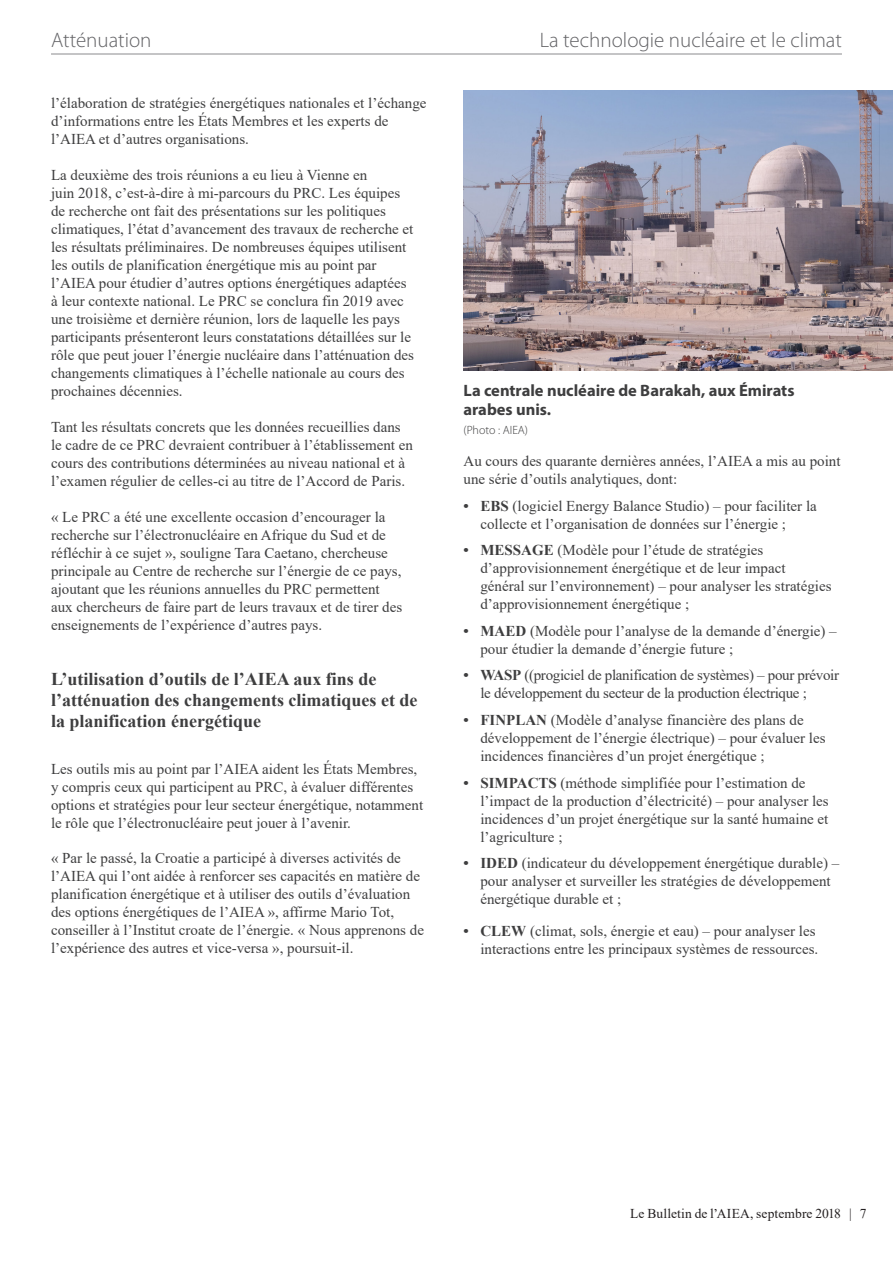
<style>
.page{position:relative;width:893px;height:1263px;background:#fff}
.page>*{position:absolute;margin:0;border:0;box-sizing:border-box;transform-origin:0 0}
.t1{font:300 21px "Myriad Pro";color:#636366}
.Paragraph_Heading_01{font:700 18px/21px "Times New Roman";color:#3e3e3f}
.Photo_caption{font:700 16.5px/19.8px "Myriad Pro";color:#3e3e3f}
.Body_Text_-_no_space{font:15px/18px "Times New Roman";color:#3e3e3f}
.Body_Text_-_no_space-2{font:15px/18px "Times New Roman";letter-spacing:-.02em;color:#3e3e3f}
.t2{font:13.5px "Times New Roman";letter-spacing:.01em;color:#231f20}
.Photo_credit{font:300 12px "Myriad Pro";color:#3e3e3f}
.s1{font-weight:700}
</style>
<div class="page">
<img style="left:463px;top:90px;width:430px;height:280px">
<hr style="left:51px;top:54px;width:791px;height:1px;background:#636366">
<h1 class="t1" style="left:51px;top:28px;width:102px">Atténuation</h1>
<h1 class="t1" style="left:540px;top:28px;width:304px">La technologie nucléaire et le climat</h1>
<p class="Body_Text_-_no_space" style="left:51px;top:94px;width:377px">l’élaboration de stratégies énergétiques nationales et l’échange d’informations entre les États Membres et les experts de l’AIEA et d’autres organisations.</p>
<p class="Body_Text_-_no_space" style="left:51px;top:166px;width:364px">La deuxième des trois réunions a eu lieu à Vienne en<br>juin 2018, c’est-à-dire à mi-parcours du PRC. Les équipes de recherche ont fait des présentations sur les politiques climatiques, l’état d’avancement des travaux de recherche et les résultats préliminaires. De nombreuses équipes utilisent les outils de planification énergétique mis au point par l’AIEA pour étudier d’autres options énergétiques adaptées à leur contexte national. Le PRC se conclura fin 2019 avec une troisième et dernière réunion, lors de laquelle les pays participants présenteront leurs constatations détaillées sur le rôle que peut jouer l’énergie nucléaire dans l’atténuation des changements climatiques à l’échelle nationale au cours des prochaines décennies.</p>
<p class="Body_Text_-_no_space" style="left:51px;top:418px;width:363px">Tant les résultats concrets que les données recueillies dans le cadre de ce PRC devraient contribuer à l’établissement en cours des contributions déterminées au niveau national et à l’examen régulier de celles-ci au titre de l’Accord de Paris.</p>
<p class="Body_Text_-_no_space" style="left:51px;top:508px;width:353px">« Le PRC a été une excellente occasion d’encourager la recherche sur l’électronucléaire en Afrique du Sud et de réfléchir à ce sujet », souligne Tara Caetano, chercheuse principale au Centre de recherche sur l’énergie de ce pays, ajoutant que les réunions annuelles du PRC permettent aux chercheurs de faire part de leurs travaux et de tirer des enseignements de l’expérience d’autres pays.</p>
<p class="Paragraph_Heading_01" style="left:51px;top:668px;width:368px">L’utilisation d’outils de l’AIEA aux fins de l’atténuation des changements climatiques et de la planification énergétique</p>
<p class="Body_Text_-_no_space" style="left:51px;top:760px;width:374px">Les outils mis au point par l’AIEA aident les États Membres, y compris ceux qui participent au PRC, à évaluer différentes options et stratégies pour leur secteur énergétique, notamment le rôle que l’électronucléaire peut jouer à l’avenir.</p>
<p class="Body_Text_-_no_space" style="left:51px;top:849px;width:374px">« Par le passé, la Croatie a participé à diverses activités de l’AIEA qui l’ont aidée à renforcer ses capacités en matière de planification énergétique et à utiliser des outils d’évaluation des options énergétiques de l’AIEA », affirme Mario Tot, conseiller à l’Institut croate de l’énergie. « Nous apprenons de l’expérience des autres et vice-versa », poursuit-il.</p>
<p class="Photo_caption" style="left:463px;top:380px;width:332px">La centrale nucléaire de Barakah, aux Émirats arabes unis.</p>
<p class="Photo_credit" style="left:463px;top:423px;width:66px">(Photo : AIEA)</p>
<p class="Body_Text_-_no_space" style="left:463px;top:452px;width:378px">Au cours des quarante dernières années, l’AIEA a mis au point une série d’outils analytiques, dont:</p>
<p class="Body_Text_-_no_space" style="left:480px;top:496px;width:338px;text-indent:-17px"><span class="s1">• EBS</span> (logiciel Energy Balance Studio) – pour faciliter la collecte et l’organisation de données sur l’énergie ;</p>
<p class="Body_Text_-_no_space" style="left:480px;top:541px;width:353px;text-indent:-17px"><span class="s1">• MESSAGE</span> (Modèle pour l’étude de stratégies d’approvisionnement énergétique et de leur impact général sur l’environnement) – pour analyser les stratégies d’approvisionnement énergétique ;</p>
<p class="Body_Text_-_no_space" style="left:480px;top:621px;width:358px;text-indent:-17px"><span class="s1">• MAED</span> (Modèle pour l’analyse de la demande d’énergie) – pour étudier la demande d’énergie future ;</p>
<p class="Body_Text_-_no_space-2" style="left:480px;top:666px;width:360px;text-indent:-17px"><span class="s1">• WASP</span> ((progiciel de planification de systèmes) – pour prévoir le développement du secteur de la production électrique ;</p>
<p class="Body_Text_-_no_space" style="left:480px;top:710px;width:347px;text-indent:-17px"><span class="s1">• FINPLAN</span> (Modèle d’analyse financière des plans de développement de l’énergie électrique) – pour évaluer les incidences financières d’un projet énergétique ;</p>
<p class="Body_Text_-_no_space" style="left:480px;top:773px;width:350px;text-indent:-17px"><span class="s1">• SIMPACTS</span> (méthode simplifiée pour l’estimation de l’impact de la production d’électricité) – pour analyser les incidences d’un projet énergétique sur la santé humaine et l’agriculture ;</p>
<p class="Body_Text_-_no_space" style="left:480px;top:853px;width:360px;text-indent:-17px"><span class="s1">• IDED</span> (indicateur du développement énergétique durable) – pour analyser et surveiller les stratégies de développement énergétique durable et ;</p>
<p class="Body_Text_-_no_space" style="left:463px;top:922px;width:356px;text-align:right"><span class="s1">• CLEW</span> (climat, sols, énergie et eau) – pour analyser les interactions entre les principaux systèmes de ressources.</p>
<p class="t2" style="left:630px;top:1204px;width:238px">Le Bulletin de l’AIEA, septembre 2018 | 7</p>
</div>
